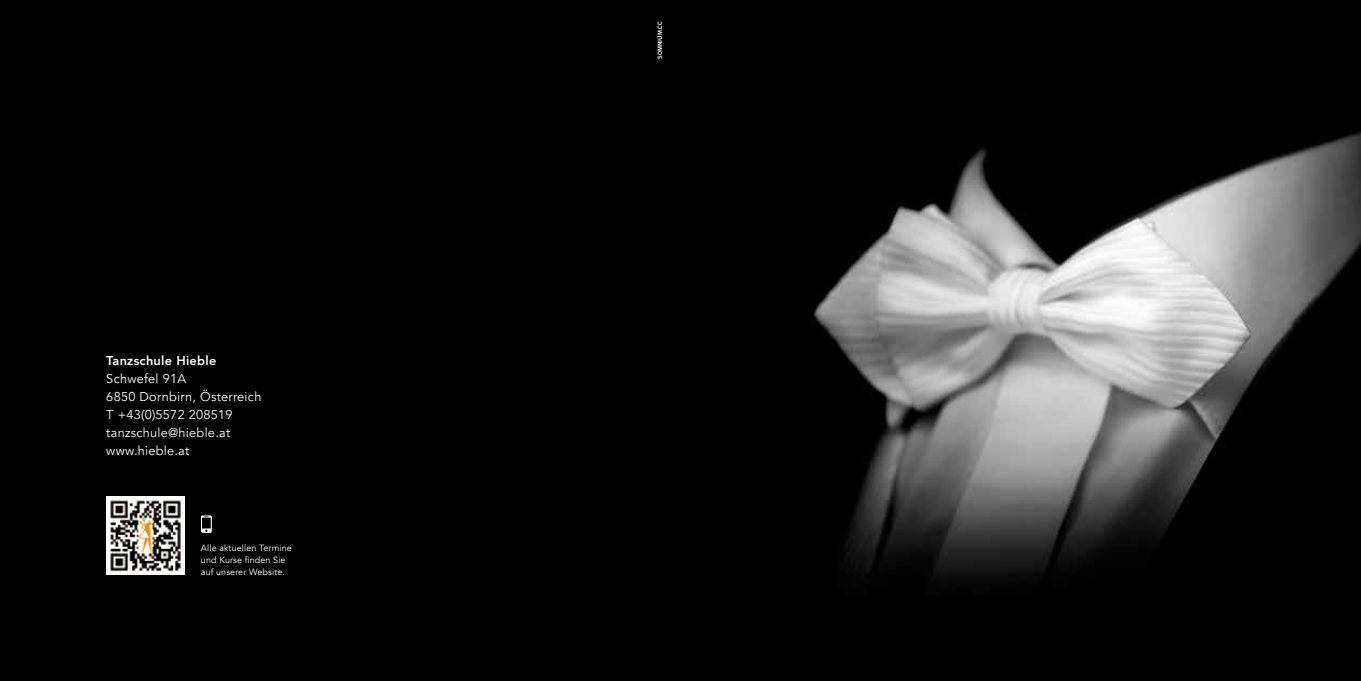
<style>
.page{position:relative;width:1361px;height:681px;background:#fff}
.page>*{position:absolute;margin:0;border:0;box-sizing:border-box;transform-origin:0 0}
.t1{font:12.75px/18px "Avenir";letter-spacing:.02em;color:#fff}
.t2{font:800 12.75px "Avenir";letter-spacing:.02em;color:#fff}
.t3{font:9px/12px "Avenir";letter-spacing:.01em;color:#fff}
.t4{font:6px "Trade Gothic LT Bold Two";color:#fff}
</style>
<div class="page">
<img style="left:0;top:0;width:1361px;height:680px">
<img style="left:106px;top:496px;width:79px;height:78px">
<svg style="left:201px;top:515px;width:11px;height:17px"></svg>
<p class="t2" style="left:106px;top:350px;width:112px">Tanzschule Hieble</p>
<p class="t1" style="left:106px;top:370px;width:157px">Schwefel 91A<br>6850 Dornbirn, Österreich<br>T +43(0)5572 208519 tanzschule@hieble.at www.hieble.at</p>
<p class="t3" style="left:201px;top:541px;width:92px">Alle aktuellen Termine und Kurse finden Sie auf unserer Website.</p>
<p class="t4" style="left:656px;top:59px;width:39px;rotate:-90deg">SOMNIUM.CC</p>
</div>
